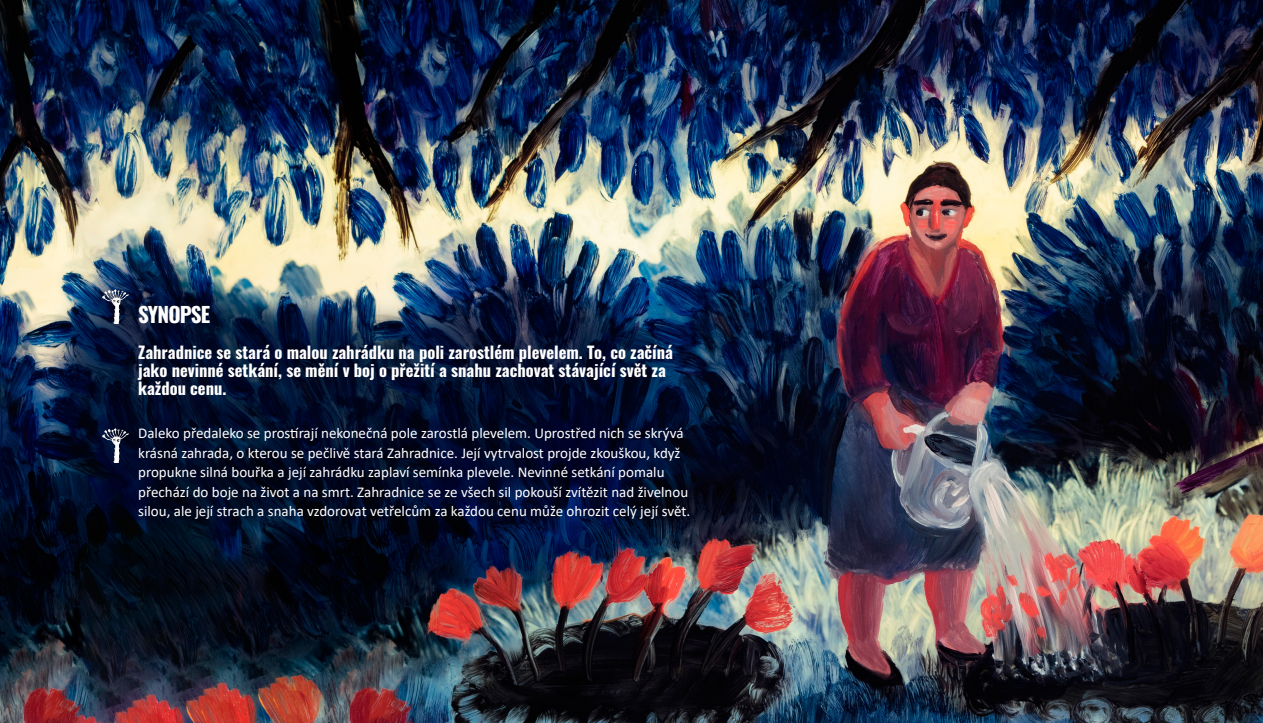
<style>
.page{position:relative;width:1263px;height:723px;background:#fff}
.page>*{position:absolute;margin:0;border:0;box-sizing:border-box;transform-origin:0 0}
.t1{font:700 21px "Oswald";letter-spacing:-.04em;color:#fff}
.t2{font:700 16.5px/18px "Oswald";color:#fff}
.t3{font:15px/19.5px "Calibri";color:#fff}
</style>
<div class="page">
<img style="left:0;top:0;width:1263px;height:723px">
<img style="left:99px;top:288px;width:34px;height:35px">
<img style="left:99px;top:427px;width:34px;height:35px">
<h1 class="t1" style="left:138px;top:303px;width:74px">SYNOPSE</h1>
<p class="t2" style="left:138px;top:344px;width:536px">Zahradnice se stará o malou zahrádku na poli zarostlém plevelem. To, co začíná jako nevinné setkání, se mění v boj o přežití a snahu zachovat stávající svět za každou cenu.</p>
<p class="t3" style="left:138px;top:423px;width:553px">Daleko předaleko se prostírají nekonečná pole zarostlá plevelem. Uprostřed nich se skrývá krásná zahrada, o kterou se pečlivě stará Zahradnice. Její vytrvalost projde zkouškou, když propukne silná bouřka a její zahrádku zaplaví semínka plevele. Nevinné setkání pomalu přechází do boje na život a na smrt. Zahradnice se ze všech sil pokouší zvítězit nad živelnou silou, ale její strach a snaha vzdorovat vetřelcům za každou cenu může ohrozit celý její svět.</p>
</div>
